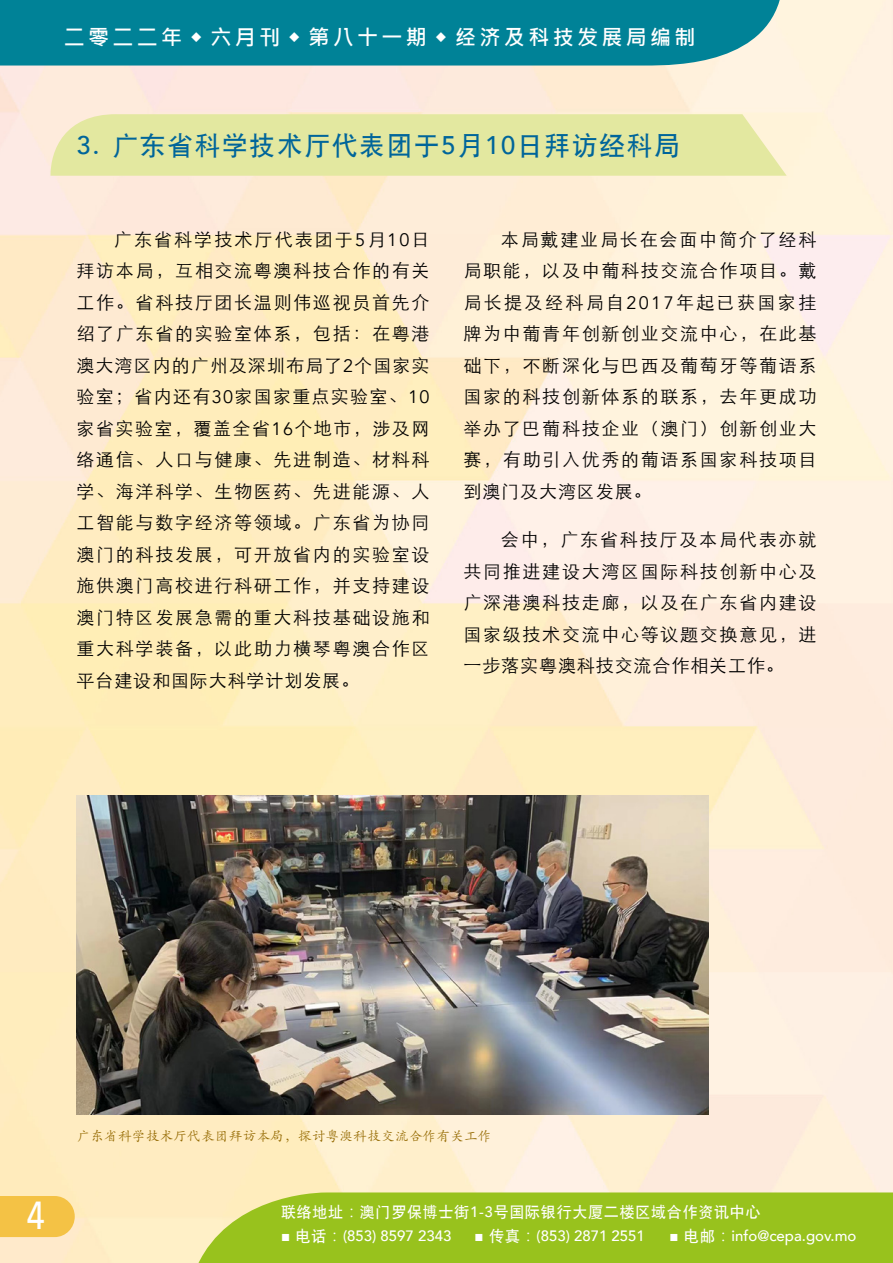
<style>
.page{position:relative;width:893px;height:1263px;background:#fff}
.page>*{position:absolute;margin:0;border:0;box-sizing:border-box;transform-origin:0 0}
.t1{font:500 39px "Avenir Next Condensed";color:#fff}
.t2{font:25.5px "SIL Hei Med Jian";letter-spacing:.075em;color:#00659a}
.t3{font:700 21px "Microsoft Jheng Hei";letter-spacing:.16em;color:#fff}
.t4{font:300 18px/31.5px "ST Heiti SC";letter-spacing:.095em;color:#000;text-align:justify}
.t5{font:500 15px "Avenir";color:#fff}
.t6{font:15px "SIL Hei Med Jian";letter-spacing:.05em;color:#fff}
.t7{font:13.5px "ST Kaiti";letter-spacing:.025em;color:#956a02}
.s1{font-family:"Avenir";font-weight:500}
.s2{font-family:"Avenir";font-weight:400}
.s3{font-family:"Microsoft Jheng Hei"}
.s4{font-family:"Microsoft Jheng Hei";font-weight:400}
.s5{font-family:"SIL Hei Med Jian";font-weight:400}
</style>
<div class="page">
<img style="left:0;top:0;width:893px;height:1263px">
<div style="left:0;top:0;width:782px;height:66px;background:#008297"></div>
<div style="left:0;top:1196px;width:75px;height:41px;background:#f4c245"></div>
<svg style="left:892px;top:0;width:1px;height:66px"></svg>
<svg style="left:192px;top:1192px;width:701px;height:71px;background:#9ec428"></svg>
<svg style="left:50px;top:114px;width:737px;height:62px;background:#e4e8a3"></svg>
<img style="left:77px;top:795px;width:631px;height:319px">
<p class="t3" style="left:64px;top:25px;width:633px">二零二二年 ◆ 六月刊 ◆ 第八十一期 ◆ 经济及科技发展局编制</p>
<h2 class="t2" style="left:77px;top:129px;width:605px"><span class="s1">3.</span> 广东省科学技术厅代表团于<span class="s1">5</span>月<span class="s1">10</span>日拜访经科局</h2>
<p class="t4" style="left:77px;top:222px;width:354px;text-indent:37px">广东省科学技术厅代表团于<span class="s2">5</span>月<span class="s2">10</span>日拜访本局，互相交流粤澳科技合作的有关工作。省科技厅团长温则伟巡视员首先介绍了广东省的实验室体系，包括：在粤港澳大湾区内的广州及深圳布局了<span class="s2">2</span>个国家实验室；省内还有<span class="s2">30</span>家国家重点实验室、<span class="s2">10</span>家省实验室，覆盖全省<span class="s2">16</span>个地市，涉及网络通信、人口与健康、先进制造、材料科学、海洋科学、生物医药、先进能源、人工智能与数字经济等领域。广东省为协同澳门的科技发展，可开放省内的实验室设施供澳门高校进行科研工作，并支持建设澳门特区发展急需的重大科技基础设施和重大科学装备，以此助力横琴粤澳合作区平台建设和国际大科学计划发展。</p>
<p class="t4" style="left:463px;top:222px;width:354px;text-indent:37px">本局戴建业局长在会面中简介了经科局职能，以及中葡科技交流合作项目。戴局长提及经科局自<span class="s2">2017</span>年起已获国家挂牌为中葡青年创新创业交流中心，在此基础下，不断深化与巴西及葡萄牙等葡语系国家的科技创新体系的联系，去年更成功举办了巴葡科技企业（澳门）创新创业大赛，有助引入优秀的葡语系国家科技项目到澳门及大湾区发展。</p>
<p class="t4" style="left:463px;top:522px;width:354px;text-indent:37px">会中，广东省科技厅及本局代表亦就共同推进建设大湾区国际科技创新中心及广深港澳科技走廊，以及在广东省内建设国家级技术交流中心等议题交换意见，进一步落实粤澳科技交流合作相关工作。</p>
<h1 class="t1" style="left:27px;top:1191px;width:20px">4</h1>
<p class="t7" style="left:77px;top:1127px;width:416px">广东省科学技术厅代表团拜访本局，探讨粤澳科技交流合作有关工作</p>
<p class="t6" style="left:281px;top:1201px;width:481px">联络地址<span class="s3">：</span>澳门罗保博士街<span class="s1">1-3</span>号国际银行大厦二楼区域合作资讯中心</p>
<p class="t5" style="left:281px;top:1223px;width:172px"><span class="s4">■</span> <span class="s5">电话</span><span class="s4">：</span>(853) 8597 2343</p>
<p class="t5" style="left:474px;top:1223px;width:172px"><span class="s4">■</span> <span class="s5">传真</span><span class="s4">：</span>(853) 2871 2551</p>
<p class="t5" style="left:669px;top:1223px;width:188px"><span class="s4">■</span> <span class="s5">电邮</span><span class="s4">：</span>info@cepa.gov.mo</p>
</div>
